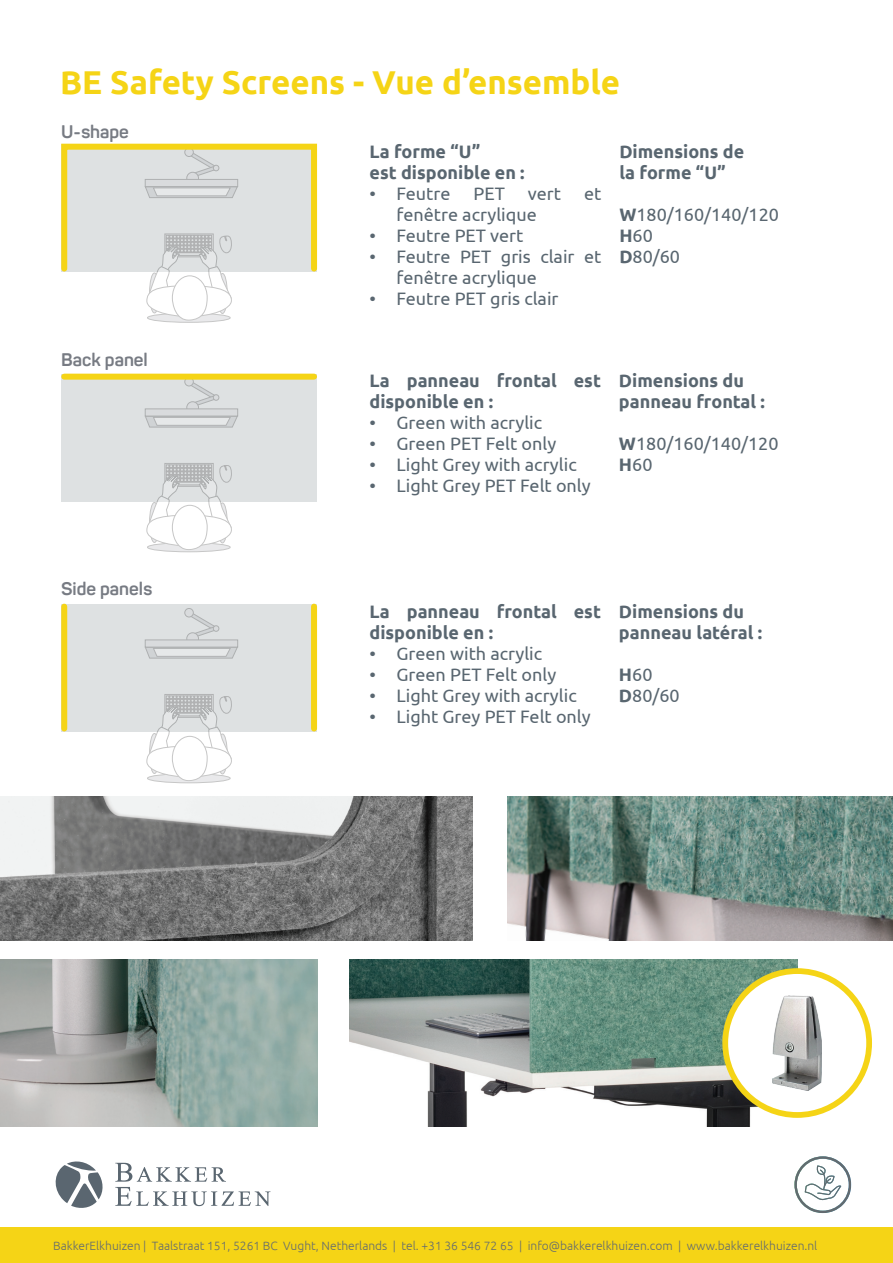
<style>
.page{position:relative;width:893px;height:1263px;background:#fff}
.page>*{position:absolute;margin:0;border:0;box-sizing:border-box;transform-origin:0 0}
.t1{font:700 33px "Ubuntu";color:#f5d416}
.t2{font:18px/21px "Ubuntu";color:#596670}
.t3{font:700 18px/21px "Ubuntu";color:#596670}
.t4{font:700 18px "Panton";color:#777b83}
.t5{font:300 12px "Ubuntu";color:#636b70}
.s1{font-weight:700}
</style>
<div class="page">
<div style="left:0;top:1227px;width:893px;height:36px;background:#f5d416"></div>
<svg style="left:794px;top:1156px;width:57px;height:57px"></svg>
<svg style="left:55px;top:1161px;width:48px;height:47px"></svg>
<svg style="left:115px;top:1163px;width:155px;height:43px"></svg>
<div style="left:61px;top:144px;width:256px;height:128px;background:#dee1e2"></div>
<div style="left:61px;top:604px;width:256px;height:127px;background:#dee1e2"></div>
<div style="left:61px;top:607px;width:6px;height:121px;background:#f5d416"></div>
<div style="left:311px;top:607px;width:6px;height:121px;background:#f5d416"></div>
<div style="left:61px;top:374px;width:256px;height:128px;background:#dee1e2"></div>
<img style="left:507px;top:796px;width:386px;height:145px">
<img style="left:0;top:960px;width:317px;height:166px">
<img style="left:349px;top:960px;width:448px;height:166px">
<img style="left:0;top:796px;width:472px;height:145px">
<div style="left:147px;top:313px;width:83px;height:10px;border:1px solid #191919;border-radius:50%"></div>
<svg style="left:148px;top:233px;width:84px;height:89px"></svg>
<svg style="left:189px;top:153px;width:30px;height:23px"></svg>
<div style="left:185px;top:148px;width:8px;height:8px;background:#d9dbdd;border-radius:50%"></div>
<div style="left:184px;top:148px;width:10px;height:9px;border:1px solid #191919;border-radius:50%"></div>
<div style="left:187px;top:172px;width:11px;height:12px;background:#d9dbdd;border-radius:50%"></div>
<div style="left:186px;top:172px;width:13px;height:12px;border:1px solid #191919;border-radius:50%"></div>
<svg style="left:145px;top:187px;width:93px;height:11px"></svg>
<div style="left:145px;top:179px;width:93px;height:8px;background:#d9dbdd"></div>
<div style="left:61px;top:144px;width:256px;height:128px;border:6px solid #f5d416"></div>
<div style="left:147px;top:543px;width:83px;height:9px;background:#d3d3d4;border-radius:50%"></div>
<div style="left:147px;top:542px;width:83px;height:10px;border:1px solid #191919;border-radius:50%"></div>
<svg style="left:148px;top:463px;width:84px;height:88px"></svg>
<svg style="left:189px;top:383px;width:30px;height:22px"></svg>
<div style="left:213px;top:394px;width:6px;height:7px;border:1px solid #191919;border-radius:50%"></div>
<div style="left:185px;top:377px;width:8px;height:9px;background:#d9dbdd;border-radius:50%"></div>
<div style="left:184px;top:377px;width:10px;height:9px;border:1px solid #191919;border-radius:50%"></div>
<svg style="left:187px;top:402px;width:11px;height:11px"></svg>
<div style="left:186px;top:401px;width:13px;height:13px;border:1px solid #191919;border-radius:50%"></div>
<svg style="left:145px;top:416px;width:93px;height:12px"></svg>
<div style="left:145px;top:409px;width:93px;height:7px;background:#d9dbdd"></div>
<div style="left:147px;top:774px;width:83px;height:9px;background:#d2d2d2;border-radius:50%"></div>
<div style="left:147px;top:773px;width:83px;height:10px;border:1px solid #191919;border-radius:50%"></div>
<svg style="left:148px;top:694px;width:84px;height:88px"></svg>
<svg style="left:189px;top:614px;width:30px;height:22px"></svg>
<div style="left:213px;top:625px;width:6px;height:7px;border:1px solid #191919;border-radius:50%"></div>
<div style="left:185px;top:608px;width:8px;height:9px;background:#d9dbdd;border-radius:50%"></div>
<div style="left:184px;top:608px;width:10px;height:9px;border:1px solid #191919;border-radius:50%"></div>
<svg style="left:187px;top:633px;width:11px;height:11px"></svg>
<div style="left:186px;top:632px;width:13px;height:13px;border:1px solid #191919;border-radius:50%"></div>
<svg style="left:145px;top:647px;width:93px;height:12px"></svg>
<div style="left:145px;top:640px;width:93px;height:7px;background:#d9dbdd"></div>
<div style="left:725px;top:971px;width:144px;height:144px;background:#fff;border-radius:50%"></div>
<img style="left:772px;top:995px;width:50px;height:96px">
<div style="left:722px;top:968px;width:150px;height:150px;border:6px solid #f5d416;border-radius:50%"></div>
<div style="left:64px;top:374px;width:250px;height:6px;background:#f5d416"></div>
<h1 class="t1" style="left:60px;top:63px;width:562px">BE Safety Screens - Vue d’ensemble</h1>
<p class="t4" style="left:61px;top:121px;width:69px">U-shape</p>
<p class="t4" style="left:61px;top:349px;width:88px">Back panel</p>
<p class="t4" style="left:61px;top:577px;width:92px">Side panels</p>
<p class="t3" style="left:369px;top:140px;width:157px">La forme “U”<br>est disponible en :</p>
<p class="t2" style="left:369px;top:182px;width:83px">• Feutre</p>
<p class="t2" style="left:474px;top:182px;width:33px">PET</p>
<p class="t2" style="left:528px;top:182px;width:35px">vert</p>
<p class="t2" style="left:584px;top:182px;width:19px">et</p>
<p class="t2" style="left:396px;top:203px;width:142px">fenêtre acrylique</p>
<p class="t2" style="left:369px;top:224px;width:155px">• Feutre PET vert</p>
<p class="t2" style="left:396px;top:245px;width:206px;text-indent:-27px">• Feutre PET gris clair et fenêtre acrylique</p>
<p class="t2" style="left:369px;top:287px;width:191px">• Feutre PET gris clair</p>
<p class="t3" style="left:619px;top:141px;width:126px">Dimensions de la forme “U”</p>
<p class="t2" style="left:619px;top:203px;width:161px"><span class="s1">W</span>180/160/140/120<br><span class="s1">H</span>60<br><span class="s1">D</span>80/60</p>
<p class="t3" style="left:369px;top:369px;width:233px">La panneau frontal est disponible en :</p>
<p class="t2" style="left:369px;top:411px;width:174px">• Green with acrylic</p>
<p class="t2" style="left:369px;top:432px;width:188px">• Green PET Felt only</p>
<p class="t2" style="left:369px;top:453px;width:209px">• Light Grey with acrylic</p>
<p class="t2" style="left:369px;top:474px;width:223px">• Light Grey PET Felt only</p>
<p class="t3" style="left:619px;top:369px;width:147px">Dimensions du panneau frontal :</p>
<p class="t2" style="left:619px;top:432px;width:161px"><span class="s1">W</span>180/160/140/120<br><span class="s1">H</span>60</p>
<p class="t3" style="left:369px;top:600px;width:233px">La panneau frontal est disponible en :</p>
<p class="t2" style="left:369px;top:642px;width:174px">• Green with acrylic</p>
<p class="t2" style="left:369px;top:663px;width:188px">• Green PET Felt only</p>
<p class="t2" style="left:369px;top:684px;width:209px">• Light Grey with acrylic</p>
<p class="t2" style="left:369px;top:705px;width:223px">• Light Grey PET Felt only</p>
<p class="t3" style="left:619px;top:600px;width:145px">Dimensions du panneau latéral :</p>
<p class="t2" style="left:619px;top:663px;width:62px"><span class="s1">H</span>60<br><span class="s1">D</span>80/60</p>
<p class="t5" style="left:53px;top:1238px;width:766px">BakkerElkhuizen | Taalstraat 151, 5261 BC Vught, Netherlands | tel. +31 36 546 72 65 | info@bakkerelkhuizen.com | www.bakkerelkhuizen.nl</p>
</div>
